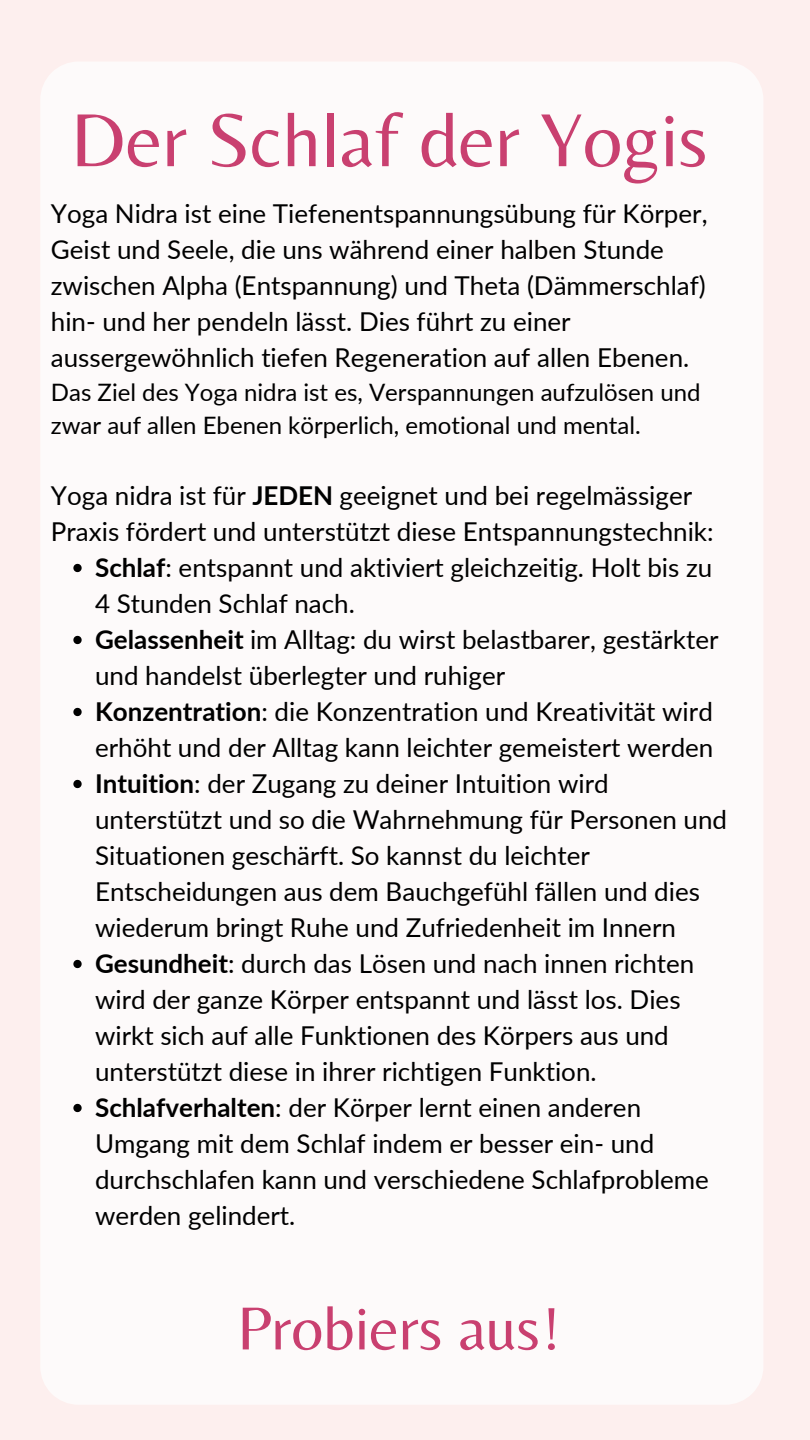
<style>
.page{position:relative;width:810px;height:1440px;background:#fdefee}
.page>*{position:absolute;margin:0;border:0;box-sizing:border-box;transform-origin:0 0}
.t1{font:78.1px "Belleza";color:#c94070}
.t2{font:63.1px "Belleza";color:#c94070}
.t3{font:26px/36px "Lato";color:#000}
.t4{font:24px/33px "Lato";color:#000}
.s1{font-weight:700}
</style>
<div class="page">
<div style="left:41px;top:62px;width:722px;height:1342px;background:#fdfafa"></div>
<svg style="left:73px;top:564px;width:9px;height:8px"></svg>
<svg style="left:73px;top:636px;width:9px;height:8px"></svg>
<svg style="left:73px;top:708px;width:9px;height:8px"></svg>
<svg style="left:73px;top:780px;width:9px;height:8px"></svg>
<svg style="left:73px;top:960px;width:9px;height:8px"></svg>
<svg style="left:73px;top:1104px;width:9px;height:8px"></svg>
<h2 class="t1" style="left:71px;top:94px;width:639px">Der Schlaf der Yogis</h2>
<p class="t3" style="left:51px;top:195px;width:658px">Yoga Nidra ist eine Tiefenentspannungsübung für Körper, Geist und Seele, die uns während einer halben Stunde zwischen Alpha (Entspannung) und Theta (Dämmerschlaf) hin- und her pendeln lässt. Dies führt zu einer aussergewöhnlich tiefen Regeneration auf allen Ebenen.</p>
<p class="t4" style="left:51px;top:375px;width:651px">Das Ziel des Yoga nidra ist es, Verspannungen aufzulösen und zwar auf allen Ebenen körperlich, emotional und mental.</p>
<p class="t3" style="left:51px;top:477px;width:664px">Yoga nidra ist für <span class="s1">JEDEN</span> geeignet und bei regelmässiger<br>Praxis fördert und unterstützt diese Entspannungstechnik:</p>
<p class="t3" style="left:95px;top:549px;width:619px"><span class="s1">Schlaf</span>: entspannt und aktiviert gleichzeitig. Holt bis zu<br>4 Stunden Schlaf nach.</p>
<p class="t3" style="left:95px;top:621px;width:625px"><span class="s1">Gelassenheit</span> im Alltag: du wirst belastbarer, gestärkter und handelst überlegter und ruhiger</p>
<p class="t3" style="left:95px;top:693px;width:620px"><span class="s1">Konzentration</span>: die Konzentration und Kreativität wird erhöht und der Alltag kann leichter gemeistert werden</p>
<p class="t3" style="left:95px;top:765px;width:634px"><span class="s1">Intuition</span>: der Zugang zu deiner Intuition wird unterstützt und so die Wahrnehmung für Personen und Situationen geschärft. So kannst du leichter Entscheidungen aus dem Bauchgefühl fällen und dies wiederum bringt Ruhe und Zufriedenheit im Innern</p>
<p class="t3" style="left:95px;top:945px;width:601px"><span class="s1">Gesundheit</span>: durch das Lösen und nach innen richten wird der ganze Körper entspannt und lässt los. Dies wirkt sich auf alle Funktionen des Körpers aus und unterstützt diese in ihrer richtigen Funktion.</p>
<p class="t3" style="left:95px;top:1089px;width:615px"><span class="s1">Schlafverhalten</span>: der Körper lernt einen anderen Umgang mit dem Schlaf indem er besser ein- und durchschlafen kann und verschiedene Schlafprobleme werden gelindert.</p>
<h1 class="t2" style="left:237px;top:1291px;width:325px">Probiers aus!</h1>
</div>
